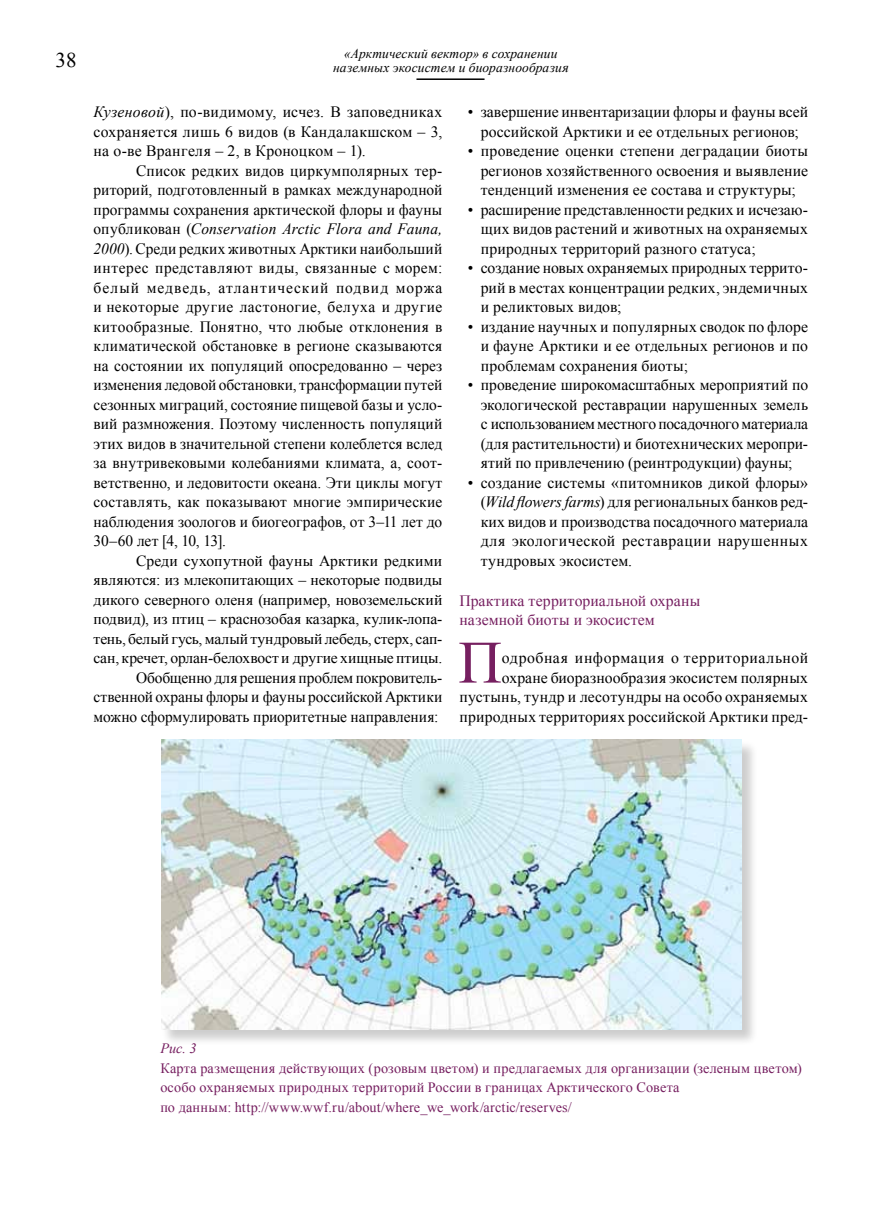
<style>
.page{position:relative;width:872px;height:1212px;background:#fff}
.page>*{position:absolute;margin:0;border:0;box-sizing:border-box;transform-origin:0 0}
.t1{font:60.3px "Times New Roman";color:#761f60}
.t2{font:21px "Times New Roman";color:#000}
.t3{font:15.75px/19.5px "Times New Roman";letter-spacing:.01em;color:#000;text-align:justify}
.t4{font:15.75px/19.5px "Times New Roman";letter-spacing:.005em;color:#761f60}
.t5{font:15.45px/19.5px "Times New Roman";letter-spacing:-.005em;color:#000;text-align:justify}
.t6{font:14.25px/19.5px "Times New Roman";letter-spacing:.015em;color:#761f60}
.t7{font:italic 14.25px "Times New Roman";color:#761f60}
.t8{font:italic 13.5px/13.5px "Times New Roman";letter-spacing:.005em;color:#000;text-align:center}
.s1{font-style:italic}
</style>
<div class="page">
<hr style="left:416px;top:78px;width:68px;height:2px;background:#000">
<div style="left:161px;top:740px;width:597px;height:306px;background:#000;opacity:.2"></div>
<img style="left:161px;top:740px;width:580px;height:289px">
<h2 class="t2" style="left:56px;top:46px;width:22px">38</h2>
<p class="t8" style="left:333px;top:47px;width:237px">«Арктический вектор» в сохранении наземных экосистем и биоразнообразия</p>
<p class="t3" style="left:468px;top:102px;width:342px;text-align:center">• завершение инвентаризации флоры и фауны всей российской Арктики и ее отдельных регионов;</p>
<p class="t3" style="left:480px;top:141px;width:329px;text-indent:-13px">• проведение оценки степени деградации биоты регионов хозяйственного освоения и выявление тенденций изменения ее состава и структуры;</p>
<p class="t3" style="left:480px;top:199px;width:329px;text-indent:-13px">• расширение представленности редких и исчезаю&shy;щих видов растений и животных на охраняемых природных территорий разного статуса;</p>
<p class="t3" style="left:480px;top:258px;width:329px;text-indent:-13px">• создание новых охраняемых природных террито&shy;рий в местах концентрации редких, эндемичных и реликтовых видов;</p>
<p class="t3" style="left:480px;top:316px;width:329px;text-indent:-13px">• издание научных и популярных сводок по флоре и фауне Арктики и ее отдельных регионов и по проблемам сохранения биоты;</p>
<p class="t3" style="left:480px;top:375px;width:329px;text-indent:-13px">• проведение широкомасштабных мероприятий по экологической реставрации нарушенных земель с использованием местного посадочного материала (для растительности) и биотехнических меропри&shy;ятий по привлечению (реинтродукции) фауны;</p>
<p class="t3" style="left:480px;top:472px;width:329px;text-indent:-13px">• создание системы «питомников дикой флоры» (<span class="s1">Wild flowers farms</span>) для региональных банков ред&shy;ких видов и производства посадочного материала для экологической реставрации нарушенных тундровых экосистем.</p>
<p class="t4" style="left:459px;top:590px;width:242px">Практика территориальной охраны наземной биоты и экосистем</p>
<h1 class="t1" style="left:458px;top:622px;width:45px">П</h1>
<p class="t3" style="left:94px;top:102px;width:350px"><span class="s1">Кузеновой</span>), по-видимому, исчез. В заповедниках сохраняется лишь 6 видов (в Кандалакшском – 3, на о-ве Врангеля – 2, в Кроноцком – 1).</p>
<p class="t3" style="left:94px;top:160px;width:350px;text-indent:43px">Список редких видов циркумполярных тер&shy;риторий, подготовленный в рамках международной программы сохранения арктической флоры и фауны опубликован (<span class="s1">Conservation Arctic Flora and Fauna, 2000</span>). Среди редких животных Арктики наибольший интерес представляют виды, связанные с морем: белый медведь, атлантический подвид моржа и некоторые другие ластоногие, белуха и другие китообразные. Понятно, что любые отклонения в климатической обстановке в регионе сказываются на состоянии их популяций опосредованно – через изменения ледовой обстановки, трансформации путей сезонных миграций, состояние пищевой базы и усло&shy;вий размножения. Поэтому численность популяций этих видов в значительной степени колеблется вслед за внутривековыми колебаниями климата, а, соот&shy;ветственно, и ледовитости океана. Эти циклы могут составлять, как показывают многие эмпирические наблюдения зоологов и биогеографов, от 3–11 лет до 30–60 лет [4, 10, 13].</p>
<p class="t5" style="left:94px;top:550px;width:350px;text-indent:43px">Среди сухопутной фауны Арктики редкими являются: из млекопитающих – некоторые подвиды дикого северного оленя (например, новоземельский подвид), из птиц – краснозобая казарка, кулик-лопа&shy;тень, белый гусь, малый тундровый лебедь, стерх, сап&shy;сан, кречет, орлан-белохвост и другие хищные птицы.</p>
<p class="t3" style="left:94px;top:667px;width:350px;text-indent:43px">Обобщенно для решения проблем покровитель&shy;ственной охраны флоры и фауны российской Арктики можно сформулировать приоритетные направления:</p>
<p class="t3" style="left:459px;top:648px;width:350px;text-align:right">одробная информация о территориальной охране биоразнообразия экосистем полярных пустынь, тундр и лесотундры на особо охраняемых природных территориях российской Арктики пред-</p>
<p class="t7" style="left:160px;top:1038px;width:38px">Рис. 3</p>
<p class="t6" style="left:160px;top:1058px;width:643px">Карта размещения действующих (розовым цветом) и предлагаемых для организации (зеленым цветом) особо охраняемых природных территорий России в границах Арктического Совета<br>по данным: http://www.wwf.ru/about/where_we_work/arctic/reserves/</p>
</div>
